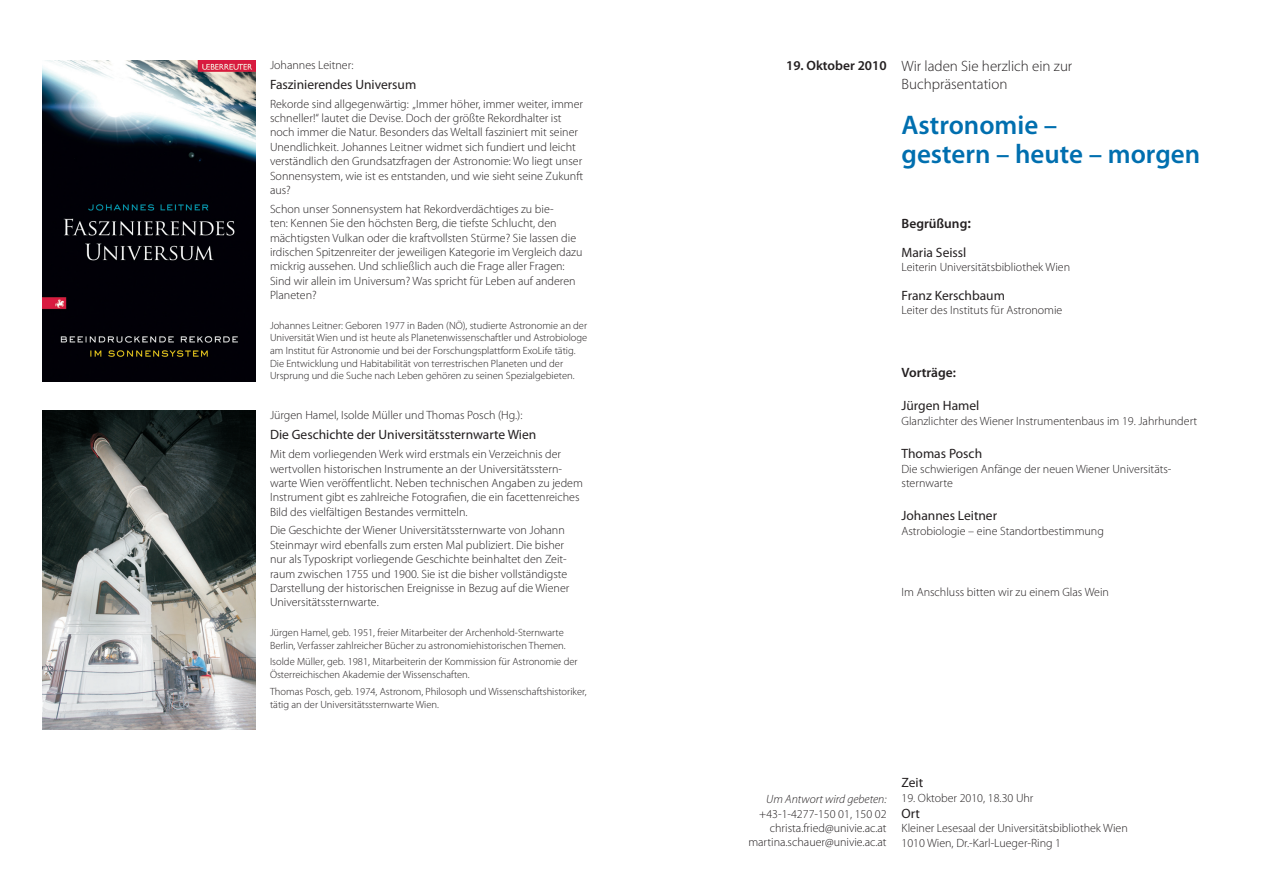
<style>
.page{position:relative;width:1263px;height:893px;background:#fff}
.page>*{position:absolute;margin:0;border:0;box-sizing:border-box;transform-origin:0 0}
.t1{font:600 27px/28.5px "Myriad Pro";color:#006faf}
.t2{font:300 15px/18px "Myriad Pro";color:#231f20}
.t3{font:13.5px/29px "Myriad Pro";color:#231f20}
.t4{font:600 13.5px "Myriad Pro";color:#231f20}
.t5{font:300 12px/14.4px "Myriad Pro";color:#231f20}
.t6{font:italic 300 12px "Myriad Pro";color:#231f20}
.t7{font:300 10.5px/12.6px "Myriad Pro";color:#231f20}
.s1{font-weight:600}
.s2{font-weight:600;font-size:15px}
</style>
<div class="page">
<img style="left:42px;top:60px;width:213px;height:321px">
<img style="left:43px;top:411px;width:212px;height:318px">
<p class="t5" style="left:270px;top:58px;width:85px">Johannes Leitner:</p>
<p class="t3" style="left:270px;top:70px;width:148px">Faszinierendes Universum</p>
<p class="t5" style="left:270px;top:97px;width:315px">Rekorde sind allgegenwärtig: „Immer höher, immer weiter, immer schneller!“ lautet die Devise. Doch der größte Rekordhalter ist noch immer die Natur. Besonders das Weltall fasziniert mit seiner Unendlichkeit. Johannes Leitner widmet sich fundiert und leicht verständlich den Grundsatzfragen der Astronomie: Wo liegt unser Sonnensystem, wie ist es entstanden, und wie sieht seine Zukunft aus?</p>
<p class="t5" style="left:270px;top:202px;width:314px">Schon unser Sonnensystem hat Rekordverdächtiges zu bie-<br>ten: Kennen Sie den höchsten Berg, die tiefste Schlucht, den mächtigsten Vulkan oder die kraftvollsten Stürme? Sie lassen die irdischen Spitzenreiter der jeweiligen Kategorie im Vergleich dazu mickrig aussehen. Und schließlich auch die Frage aller Fragen:<br>Sind wir allein im Universum? Was spricht für Leben auf anderen Planeten?</p>
<p class="t7" style="left:270px;top:319px;width:319px">Johannes Leitner: Geboren 1977 in Baden (NÖ), studierte Astronomie an der Universität Wien und ist heute als Planetenwissenschaftler und Astrobiologe am Institut für Astronomie und bei der Forschungsplattform ExoLife tätig.<br>Die Entwicklung und Habitabilität von terrestrischen Planeten und der Ursprung und die Suche nach Leben gehören zu seinen Spezialgebieten.</p>
<p class="t5" style="left:270px;top:408px;width:254px">Jürgen Hamel, Isolde Müller und Thomas Posch (Hg.):</p>
<p class="t3" style="left:270px;top:420px;width:268px">Die Geschichte der Universitätssternwarte Wien</p>
<p class="t5" style="left:270px;top:447px;width:314px">Mit dem vorliegenden Werk wird erstmals ein Verzeichnis der wertvollen historischen Instrumente an der Universitätsstern&shy;warte Wien veröffentlicht. Neben technischen Angaben zu jedem Instrument gibt es zahlreiche Fotografien, die ein facettenreiches Bild des vielfältigen Bestandes vermitteln.</p>
<p class="t5" style="left:270px;top:523px;width:301px">Die Geschichte der Wiener Universitätssternwarte von Johann Steinmayr wird ebenfalls zum ersten Mal publiziert. Die bisher nur als Typoskript vorliegende Geschichte beinhaltet den Zeit&shy;raum zwischen 1755 und 1900. Sie ist die bisher vollständigste Darstellung der historischen Ereignisse in Bezug auf die Wiener Universitätssternwarte.</p>
<p class="t7" style="left:270px;top:626px;width:297px">Jürgen Hamel, geb. 1951, freier Mitarbeiter der Archenhold-Sternwarte<br>Berlin, Verfasser zahlreicher Bücher zu astronomiehistorischen Themen.</p>
<p class="t7" style="left:270px;top:656px;width:309px">Isolde Müller, geb. 1981, Mitarbeiterin der Kommission für Astronomie der<br>Österreichischen Akademie der Wissenschaften.</p>
<p class="t7" style="left:270px;top:685px;width:318px">Thomas Posch, geb. 1974, Astronom, Philosoph und Wissenschaftshistoriker, tätig an der Universitätssternwarte Wien.</p>
<p class="t4" style="left:786px;top:57px;width:102px">19. Oktober 2010</p>
<p class="t2" style="left:901px;top:57px;width:172px">Wir laden Sie herzlich ein zur<br>Buchpräsentation</p>
<h1 class="t1" style="left:901px;top:110px;width:300px">Astronomie –<br>gestern – heute – morgen</h1>
<p class="t3" style="left:901px;top:208px;width:71px"><span class="s1">Begrüßung</span><span class="s2">:<br></span>Maria Seissl</p>
<p class="t5" style="left:901px;top:260px;width:170px">Leiterin Universitätsbibliothek Wien</p>
<p class="t3" style="left:901px;top:281px;width:105px">Franz Kerschbaum</p>
<p class="t5" style="left:901px;top:303px;width:162px">Leiter des Instituts für Astronomie</p>
<p class="t4" style="left:901px;top:364px;width:56px">Vorträge:</p>
<p class="t3" style="left:901px;top:391px;width:79px">Jürgen Hamel</p>
<p class="t5" style="left:901px;top:414px;width:297px">Glanzlichter des Wiener Instrumentenbaus im 19. Jahrhundert</p>
<p class="t3" style="left:901px;top:439px;width:82px">Thomas Posch</p>
<p class="t5" style="left:901px;top:461px;width:271px">Die schwierigen Anfänge der neuen Wiener Universitäts&shy;sternwarte</p>
<p class="t3" style="left:901px;top:501px;width:97px">Johannes Leitner</p>
<p class="t5" style="left:901px;top:523px;width:204px">Astrobiologie – eine Standortbestimmung</p>
<p class="t5" style="left:901px;top:585px;width:209px">Im Anschluss bitten wir zu einem Glas Wein</p>
<p class="t6" style="left:766px;top:793px;width:122px">Um Antwort wird gebeten:</p>
<p class="t5" style="left:748px;top:807px;width:140px;text-align:right">+43-1-4277-150 01, 150 02 christa.fried@univie.ac.at martina.schauer@univie.ac.at</p>
<p class="t3" style="left:901px;top:768px;width:23px">Zeit</p>
<p class="t5" style="left:901px;top:791px;width:133px">19. Oktober 2010, 18.30 Uhr</p>
<p class="t3" style="left:901px;top:798px;width:20px">Ort</p>
<p class="t5" style="left:901px;top:821px;width:228px">Kleiner Lesesaal der Universitätsbibliothek Wien<br>1010 Wien, Dr.-Karl-Lueger-Ring 1</p>
</div>
